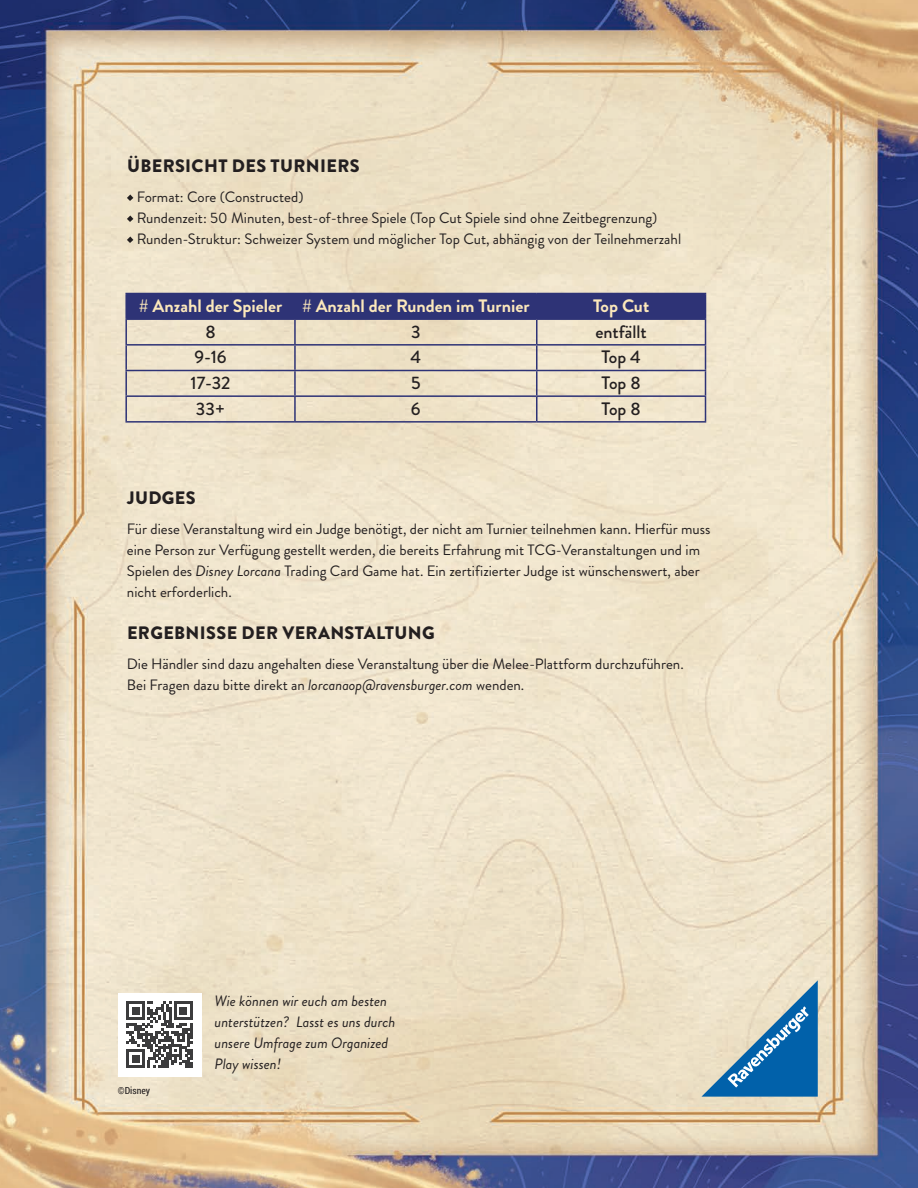
<style>
.page{position:relative;width:918px;height:1188px;background:#fff}
.page>*{position:absolute;margin:0;border:0;box-sizing:border-box;transform-origin:0 0}
.t1{font:900 18px "Brandon Grotesque";letter-spacing:.02em;color:#231f20}
.t2{font:700 18px "Brandon Grotesque";color:#fce8bb}
.t3{font:500 18px "Brandon Grotesque";color:#231f20}
.TEXT{font:15px/21px "Brandon Grotesque";color:#231f20}
.TEXT-2{font:italic 15px/21px "Brandon Grotesque";color:#231f20}
.TEXT-3{font:9.75px "Roboto Condensed";color:#231f20}
.s1{font-style:italic}
</style>
<div class="page">
<img style="left:0;top:0;width:918px;height:1188px">
<svg style="left:127px;top:195px;width:6px;height:6px"></svg>
<svg style="left:127px;top:216px;width:6px;height:6px"></svg>
<svg style="left:127px;top:237px;width:6px;height:6px"></svg>
<div style="left:118px;top:993px;width:83px;height:83px;background:#fff"></div>
<svg style="left:126px;top:1001px;width:67px;height:67px"></svg>
<hr style="left:126px;top:1065px;width:19px;height:3px;background:#3c3c3d">
<div style="left:132px;top:1055px;width:8px;height:8px;background:#3c3c3d"></div>
<hr style="left:125px;top:293px;width:170px;height:1px;background:#2e3376">
<hr style="left:125px;top:294px;width:2px;height:24px;background:#2e3376">
<hr style="left:125px;top:318px;width:170px;height:2px;background:#2e3376">
<hr style="left:125px;top:320px;width:2px;height:24px;background:#2e3376">
<hr style="left:125px;top:344px;width:170px;height:2px;background:#2e3376">
<hr style="left:125px;top:346px;width:2px;height:24px;background:#2e3376">
<hr style="left:125px;top:370px;width:170px;height:1px;background:#2e3376">
<hr style="left:125px;top:371px;width:2px;height:24px;background:#2e3376">
<hr style="left:125px;top:395px;width:170px;height:2px;background:#2e3376">
<hr style="left:125px;top:397px;width:2px;height:24px;background:#2e3376">
<svg style="left:126px;top:293px;width:580px;height:128px;background:#bdb6b4"></svg>
<hr style="left:125px;top:421px;width:170px;height:2px;background:#2e3376">
<hr style="left:295px;top:421px;width:242px;height:2px;background:#2e3376">
<hr style="left:537px;top:421px;width:169px;height:2px;background:#2e3376">
<svg style="left:701px;top:980px;width:117px;height:117px;background:#85a9bc"></svg>
<h1 class="t1" style="left:127px;top:154px;width:234px">ÜBERSICHT DES TURNIERS</h1>
<p class="TEXT" style="left:137px;top:187px;width:168px">Format: Core (Constructed)</p>
<p class="TEXT" style="left:137px;top:208px;width:522px">Rundenzeit: 50 Minuten, best-of-three Spiele (Top Cut Spiele sind ohne Zeitbegrenzung)</p>
<p class="TEXT" style="left:137px;top:229px;width:546px">Runden-Struktur: Schweizer System und möglicher Top Cut, abhängig von der Teilnehmerzahl</p>
<p class="t2" style="left:139px;top:293px;width:145px"># Anzahl der Spieler</p>
<p class="t2" style="left:302px;top:293px;width:229px"># Anzahl der Runden im Turnier</p>
<p class="t2" style="left:593px;top:293px;width:58px">Top Cut</p>
<p class="t3" style="left:205px;top:319px;width:12px">8</p>
<p class="t3" style="left:411px;top:319px;width:11px">3</p>
<p class="t3" style="left:595px;top:319px;width:53px">entfällt</p>
<p class="t3" style="left:194px;top:345px;width:34px">9-16</p>
<p class="t3" style="left:411px;top:345px;width:12px">4</p>
<p class="t3" style="left:601px;top:345px;width:41px">Top 4</p>
<p class="t3" style="left:191px;top:370px;width:42px">17-32</p>
<p class="t3" style="left:411px;top:370px;width:11px">5</p>
<p class="t3" style="left:602px;top:370px;width:41px">Top 8</p>
<p class="t3" style="left:196px;top:396px;width:31px">33+</p>
<p class="t3" style="left:411px;top:396px;width:11px">6</p>
<p class="t3" style="left:602px;top:396px;width:41px">Top 8</p>
<h1 class="t1" style="left:127px;top:485px;width:70px">JUDGES</h1>
<p class="TEXT" style="left:127px;top:518px;width:585px">Für diese Veranstaltung wird ein Judge benötigt, der nicht am Turnier teilnehmen kann. Hierfür muss eine Person zur Verfügung gestellt werden, die bereits Erfahrung mit TCG-Veranstaltungen und im Spielen des <span class="s1">Disney Lorcana</span> Trading Card Game hat. Ein zertifizierter Judge ist wünschenswert, aber nicht erforderlich.</p>
<h1 class="t1" style="left:127px;top:620px;width:309px">ERGEBNISSE DER VERANSTALTUNG</h1>
<p class="TEXT" style="left:127px;top:654px;width:558px">Die Händler sind dazu angehalten diese Veranstaltung über die Melee-Plattform durchzuführen.<br>Bei Fragen dazu bitte direkt an <span class="s1">lorcanaop@ravensburger.com</span> wenden.</p>
<p class="TEXT-3" style="left:118px;top:1084px;width:34px">©Disney</p>
<p class="TEXT-2" style="left:215px;top:991px;width:182px">Wie können wir euch am besten unterstützen? Lasst es uns durch unsere Umfrage zum Organized<br>Play wissen!</p>
</div>
